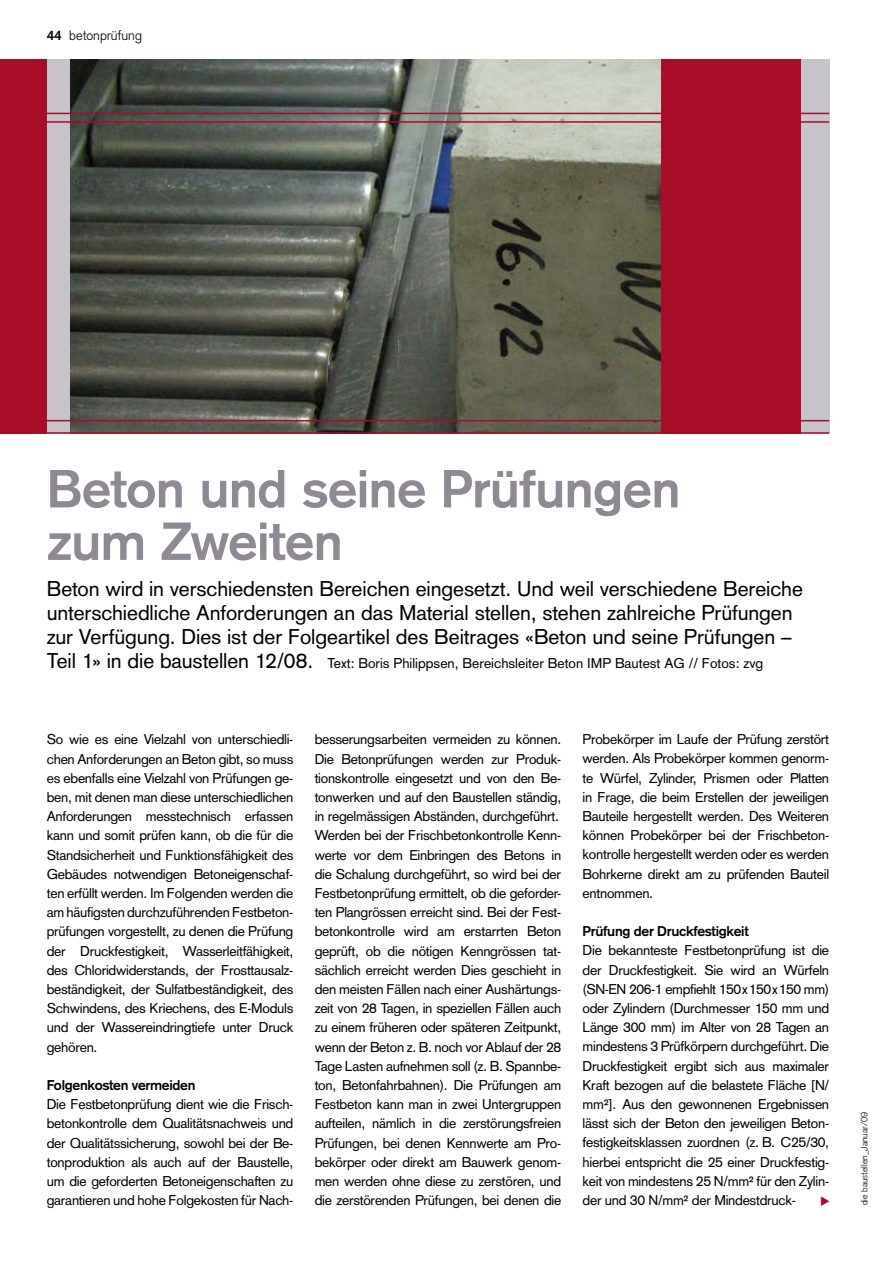
<style>
.page{position:relative;width:893px;height:1263px;background:#fff}
.page>*{position:absolute;margin:0;border:0;box-sizing:border-box;transform-origin:0 0}
.t1{font:700 52.5px/52.5px "Akzidenz Grotesk";letter-spacing:-.01em;color:#8e8993}
.t2{font:21px/24px "Akzidenz Grotesk";letter-spacing:-.005em;color:#000}
.t3{font:13.95px/19.2px "Akzidenz Grotesk";letter-spacing:-.02em;color:#000;text-align:justify}
.t4{font:13.95px "Akzidenz Grotesk";color:#000}
.t5{font:700 13.95px "Akzidenz Grotesk";letter-spacing:-.02em;color:#000}
.t6{font:300 13.5px "Akzidenz Grotesk";color:#000}
.t7{font:300 9px "Akzidenz Grotesk";color:#000}
.s1{font-weight:700}
.s2{font-size:21px}
</style>
<div class="page">
<div style="left:0;top:60px;width:829px;height:374px;background:#a70d26"></div>
<img style="left:70px;top:59px;width:590px;height:373px">
<div style="left:801px;top:60px;width:28px;height:374px;background:#c6c3ca"></div>
<div style="left:47px;top:59px;width:23px;height:375px;background:#c6c3ca"></div>
<hr style="left:47px;top:113px;width:782px;height:1px;background:#a70d26">
<hr style="left:47px;top:121px;width:782px;height:2px;background:#a70d26">
<hr style="left:42px;top:432px;width:787px;height:2px;background:#a70d26">
<hr style="left:42px;top:420px;width:787px;height:1px;background:#a70d26">
<p class="t6" style="left:47px;top:28px;width:97px"><span class="s1">44</span> betonprüfung</p>
<h1 class="t1" style="left:47px;top:462px;width:635px">Beton und seine Prüfungen zum Zweiten</h1>
<p class="t2" style="left:47px;top:577px;width:758px">Beton wird in verschiedensten Bereichen eingesetzt. Und weil verschiedene Bereiche unterschiedliche Anforderungen an das Material stellen, stehen zahlreiche Prüfungen zur Verfügung. Dies ist der Folgeartikel des Beitrages «Beton und seine Prüfungen –</p>
<p class="t4" style="left:47px;top:655px;width:718px"><span class="s2">Teil 1» in die baustellen 12/08.</span> Text: Boris Philippsen, Bereichsleiter Beton IMP Bautest AG // Fotos: zvg</p>
<p class="t3" style="left:47px;top:730px;width:248px">So wie es eine Vielzahl von unterschiedli&shy;chen Anforderungen an Beton gibt, so muss es ebenfalls eine Vielzahl von Prüfungen ge&shy;ben, mit denen man diese unterschiedlichen Anforderungen messtechnisch erfassen kann und somit prüfen kann, ob die für die Standsicherheit und Funktionsfähigkeit des Gebäudes notwendigen Betoneigenschaf&shy;ten erfüllt werden. Im Folgenden werden die am häufigsten durchzuführenden Festbeton&shy;prüfungen vorgestellt, zu denen die Prüfung der Druckfestigkeit, Wasserleitfähigkeit, des Chloridwiderstands, der Frosttausalz&shy;beständigkeit, der Sulfatbeständigkeit, des Schwindens, des Kriechens, des E-Moduls und der Wassereindringtiefe unter Druck gehören.</p>
<p class="t5" style="left:47px;top:1077px;width:150px">Folgenkosten vermeiden</p>
<p class="t3" style="left:47px;top:1095px;width:248px">Die Festbetonprüfung dient wie die Frisch&shy;betonkontrolle dem Qualitätsnachweis und der Qualitätssicherung, sowohl bei der Be&shy;tonproduktion als auch auf der Baustelle, um die geforderten Betoneigenschaften zu garantieren und hohe Folgekosten für Nach-</p>
<p class="t3" style="left:315px;top:730px;width:248px;text-align:left">besserungsarbeiten vermeiden zu können.<br>Die Betonprüfungen werden zur Produk&shy;tionskontrolle eingesetzt und von den Be&shy;tonwerken und auf den Baustellen ständig, in regelmässigen Abständen, durchgeführt.<br>Werden bei der Frischbetonkontrolle Kenn&shy;werte vor dem Einbringen des Betons in die Schalung durchgeführt, so wird bei der Festbetonprüfung ermittelt, ob die geforder&shy;ten Plangrössen erreicht sind. Bei der Fest&shy;betonkontrolle wird am erstarrten Beton geprüft, ob die nötigen Kenngrössen tat&shy;sächlich erreicht werden Dies geschieht in den meisten Fällen nach einer Aushärtungs&shy;zeit von 28 Tagen, in speziellen Fällen auch zu einem früheren oder späteren Zeitpunkt, wenn der Beton z. B. noch vor Ablauf der 28<br>Tage Lasten aufnehmen soll (z. B. Spannbe&shy;ton, Betonfahrbahnen). Die Prüfungen am Festbeton kann man in zwei Untergruppen aufteilen, nämlich in die zerstörungsfreien Prüfungen, bei denen Kennwerte am Pro&shy;bekörper oder direkt am Bauwerk genom&shy;men werden ohne diese zu zerstören, und die zerstörenden Prüfungen, bei denen die</p>
<p class="t3" style="left:583px;top:730px;width:248px">Probekörper im Laufe der Prüfung zerstört werden. Als Probekörper kommen genorm&shy;te Würfel, Zylinder, Prismen oder Platten in Frage, die beim Erstellen der jeweiligen Bauteile hergestellt werden. Des Weiteren können Probekörper bei der Frischbeton&shy;kontrolle hergestellt werden oder es werden Bohrkerne direkt am zu prüfenden Bauteil entnommen.</p>
<p class="t5" style="left:583px;top:923px;width:168px">Prüfung der Druckfestigkeit</p>
<p class="t3" style="left:583px;top:941px;width:248px">Die bekannteste Festbetonprüfung ist die der Druckfestigkeit. Sie wird an Würfeln (SN-EN 206-1 empfiehlt 150x150x150 mm) oder Zylindern (Durchmesser 150 mm und Länge 300 mm) im Alter von 28 Tagen an mindestens 3 Prüfkörpern durchgeführt. Die Druckfestigkeit ergibt sich aus maximaler Kraft bezogen auf die belastete Fläche [N/ mm²]. Aus den gewonnenen Ergebnissen lässt sich der Beton den jeweiligen Beton&shy;festigkeitsklassen zuordnen (z. B. C25/30, hierbei entspricht die 25 einer Druckfestig&shy;keit von mindestens 25 N/mm² für den Zylin&shy;der und 30 N/mm² der Mindestdruck-</p>
<p class="t7" style="left:859px;top:1205px;width:95px;rotate:-90deg">die baustellen_Januar/09</p>
</div>
